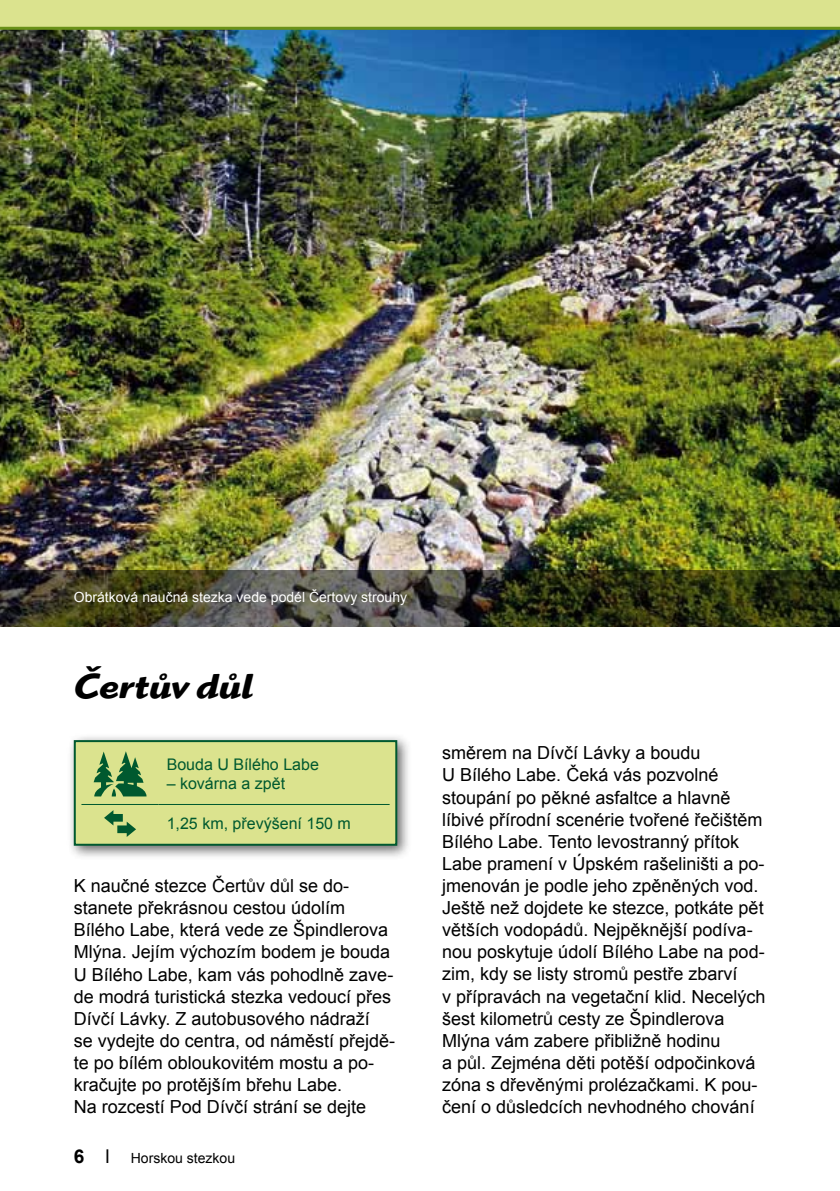
<style>
.page{position:relative;width:840px;height:1191px;background:#fff}
.page>*{position:absolute;margin:0;border:0;box-sizing:border-box;transform-origin:0 0}
.t1{font:italic 700 36px "Highlander Itc TEE";letter-spacing:.01em;color:#000}
.t2{font:18px/22.2px "Arial";color:#000}
.t3{font:16px "Arial";color:#00592f}
.t4{font:14px "Arial";color:#fff}
.t5{font:14px "Arial";color:#000}
.s1{font-weight:700;font-size:19px}
.s2{font-size:19px}
</style>
<div class="page">
<img style="left:0;top:30px;width:839px;height:540px">
<div style="left:0;top:0;width:839px;height:28px;background:#dbe38e"></div>
<hr style="left:0;top:27px;width:839px;height:3px;background:#699118">
<svg style="left:0;top:570px;width:839px;height:56px;background:#3e3f29"></svg>
<div style="left:67px;top:733px;width:345px;height:127px;background:#000;opacity:.6"></div>
<div style="left:75px;top:741px;width:321px;height:103px;background:#dbe38e"></div>
<hr style="left:159px;top:804px;width:230px;height:1px;background:#00592f">
<svg style="left:81px;top:751px;width:78px;height:86px"></svg>
<div style="left:74px;top:740px;width:323px;height:105px;border:2px solid #00592f"></div>
<p class="t4" style="left:74px;top:588px;width:335px">Obrátková naučná stezka vede podél Čertovy strouhy</p>
<h1 class="t1" style="left:74px;top:664px;width:180px">Čertův důl</h1>
<p class="t3" style="left:167px;top:754px;width:154px">Bouda U Bílého Labe</p>
<p class="t3" style="left:167px;top:773px;width:120px">– kovárna a zpět</p>
<p class="t3" style="left:167px;top:813px;width:186px">1,25 km, převýšení 150 m</p>
<p class="t2" style="left:74px;top:875px;width:323px">K naučné stezce Čertův důl se do&shy;stanete překrásnou cestou údolím Bílého Labe, která vede ze Špindlerova Mlýna. Jejím výchozím bodem je bouda U Bílého Labe, kam vás pohodlně zave&shy;de modrá turistická stezka vedoucí přes Dívčí Lávky. Z autobusového nádraží<br>se vydejte do centra, od náměstí přejdě&shy;te po bílém obloukovitém mostu a po&shy;kračujte po protějším břehu Labe.<br>Na rozcestí Pod Dívčí strání se dejte</p>
<p class="t5" style="left:74px;top:1148px;width:163px"><span class="s1">6</span> <span class="s2">l</span> Horskou stezkou</p>
<p class="t2" style="left:442px;top:742px;width:325px">směrem na Dívčí Lávky a boudu<br>U Bílého Labe. Čeká vás pozvolné stoupání po pěkné asfaltce a hlavně líbivé přírodní scenérie tvořené řečištěm Bílého Labe. Tento levostranný přítok Labe pramení v Úpském rašeliništi a po&shy;jmenován je podle jeho zpěněných vod.<br>Ještě než dojdete ke stezce, potkáte pět větších vodopádů. Nejpěknější podíva&shy;nou poskytuje údolí Bílého Labe na pod&shy;zim, kdy se listy stromů pestře zbarví<br>v přípravách na vegetační klid. Necelých šest kilometrů cesty ze Špindlerova Mlýna vám zabere přibližně hodinu<br>a půl. Zejména děti potěší odpočinková zóna s dřevěnými prolézačkami. K pou&shy;čení o důsledcích nevhodného chování</p>
</div>
